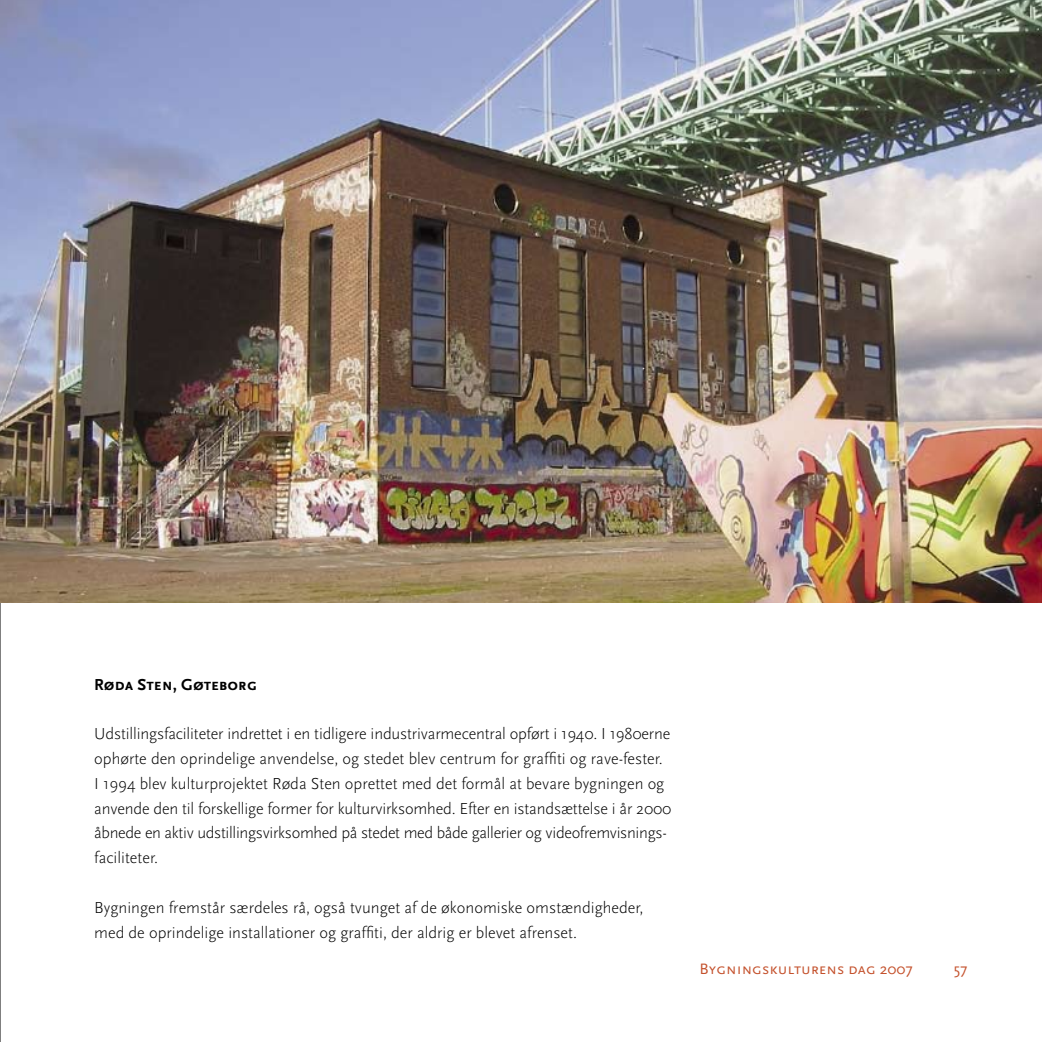
<style>
.page{position:relative;width:1042px;height:1042px;background:#fff}
.page>*{position:absolute;margin:0;border:0;box-sizing:border-box;transform-origin:0 0}
.t1{font:300 16.62px/24.8px "Scala Sans";color:#000}
.t2{font:700 16.62px "Scala Sans Caps";color:#000}
.t3{font:15.75px "Scala Sans Caps";color:#c4512c}
.t4{font:15.75px "Scala Sans";color:#c4512c}
</style>
<div class="page">
<hr style="left:0;top:0;width:1px;height:1042px;background:#000">
<img style="left:0;top:0;width:1042px;height:603px">
<p class="t2" style="left:94px;top:675px;width:164px">Røda Sten, Gøteborg</p>
<p class="t1" style="left:94px;top:721px;width:579px">Udstillingsfaciliteter indrettet i en tidligere industrivarmecentral opført i 1940. I 1980erne ophørte den oprindelige anvendelse, og stedet blev centrum for graffiti og rave-fester.<br>I 1994 blev kulturprojektet Røda Sten oprettet med det formål at bevare bygningen og anvende den til forskellige former for kulturvirksomhed. Efter en istandsættelse i år 2000 åbnede en aktiv udstillingsvirksomhed på stedet med både gallerier og videofremvisnings&shy;faciliteter.</p>
<p class="t1" style="left:94px;top:895px;width:551px">Bygningen fremstår særdeles rå, også tvunget af de økonomiske omstændigheder, med de oprindelige installationer og graffiti, der aldrig er blevet afrenset.</p>
<p class="t3" style="left:699px;top:961px;width:215px">Bygningskulturens dag 2007</p>
<p class="t4" style="left:953px;top:960px;width:15px">57</p>
</div>
